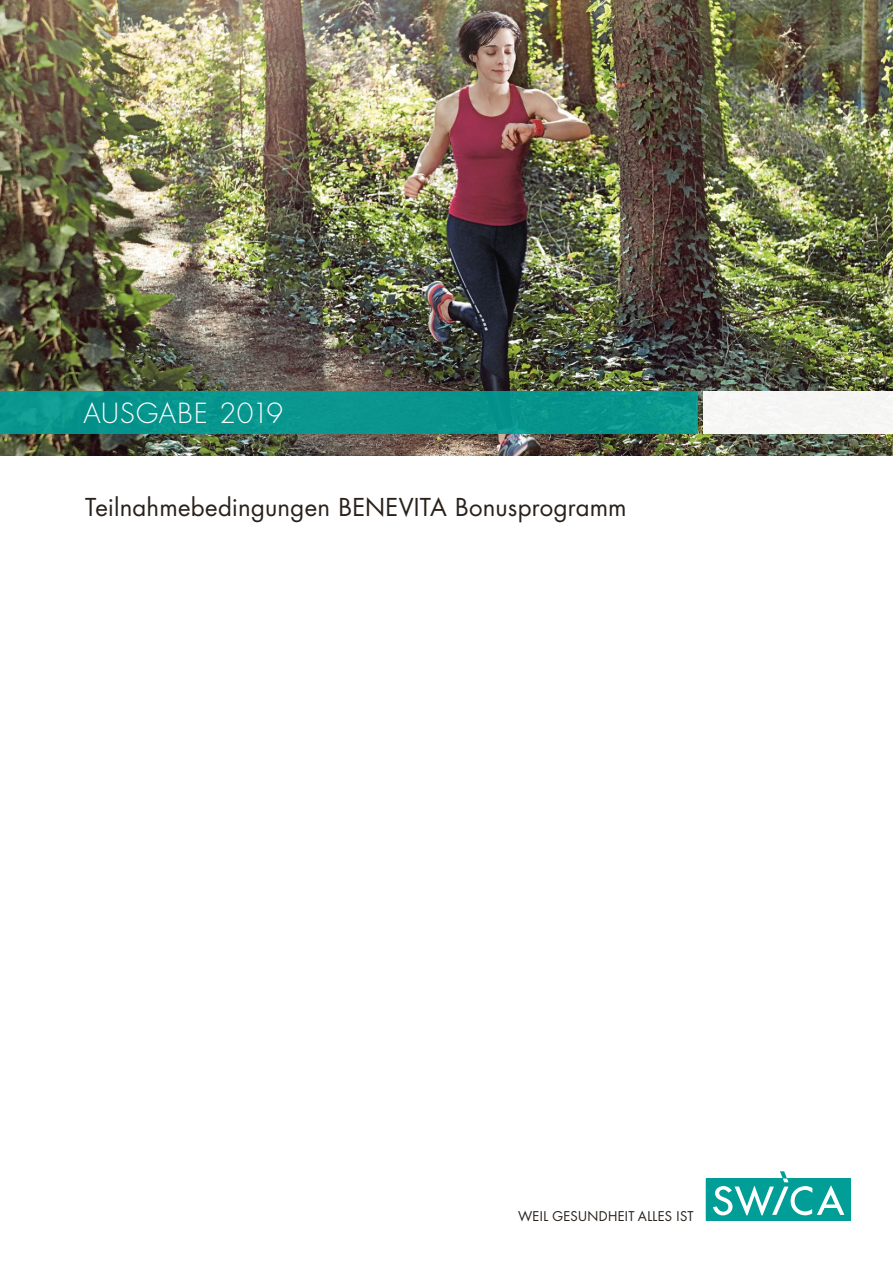
<style>
.page{position:relative;width:893px;height:1263px;background:#fff}
.page>*{position:absolute;margin:0;border:0;box-sizing:border-box;transform-origin:0 0}
.t1{font:300 27px "Futura Std";letter-spacing:.025em;color:#fff}
.t2{font:24px "Futura Std";letter-spacing:.005em;color:#29211a}
.t3{font:13.05px "Futura Std";letter-spacing:.025em;color:#29211a}
</style>
<div class="page">
<img style="left:0;top:0;width:893px;height:455px">
<div style="left:0;top:391px;width:698px;height:43px;background:#08968e"></div>
<div style="left:703px;top:391px;width:190px;height:43px;background:#f6f6f4"></div>
<div style="left:706px;top:1178px;width:144px;height:42px;background:#009e97"></div>
<svg style="left:713px;top:1171px;width:131px;height:44px"></svg>
<p class="t1" style="left:83px;top:396px;width:201px">AUSGABE 2019</p>
<p class="t2" style="left:85px;top:492px;width:543px">Teilnahmebedingungen BENEVITA Bonusprogramm</p>
<p class="t3" style="left:518px;top:1207px;width:177px">WEIL GESUNDHEIT ALLES IST</p>
</div>
